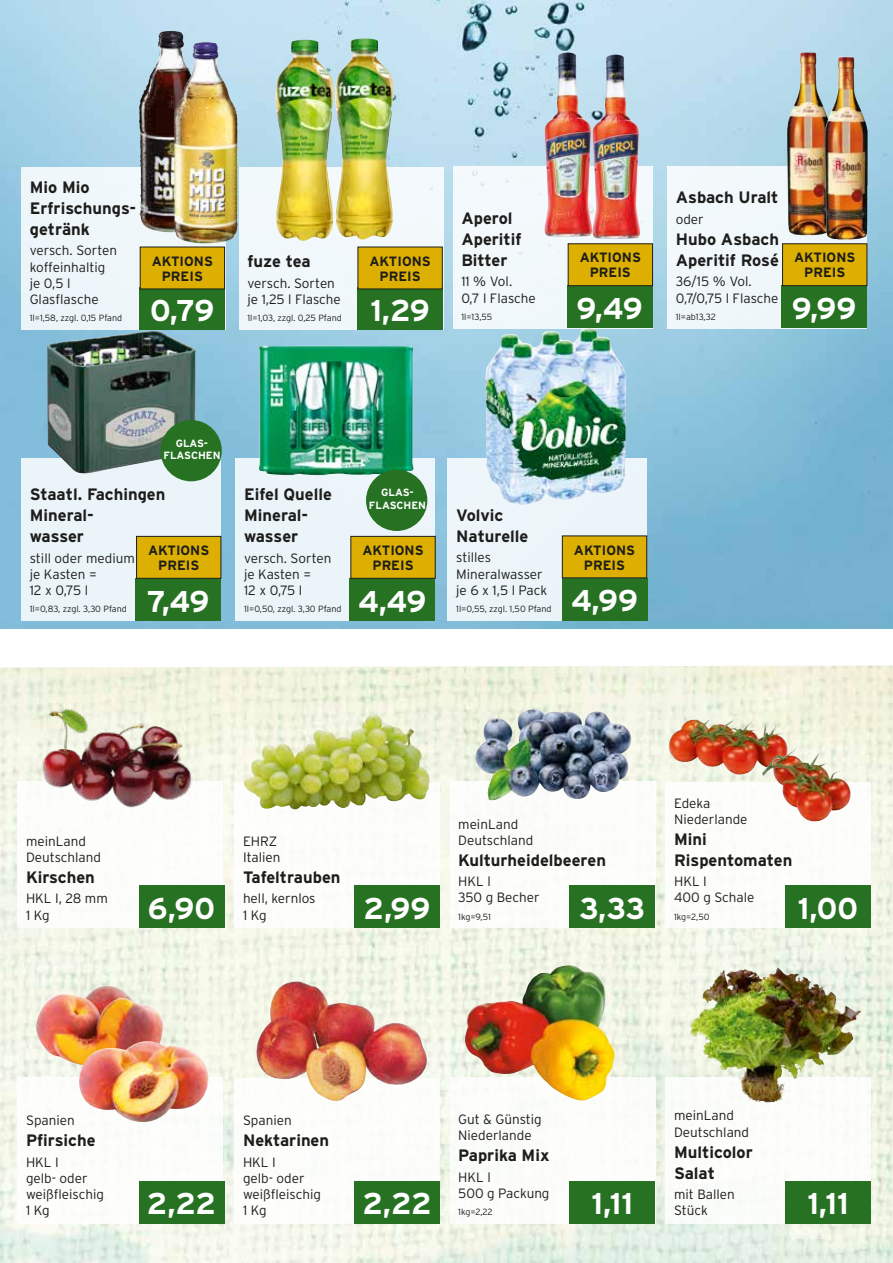
<style>
.page{position:relative;width:893px;height:1263px;background:#fff}
.page>*{position:absolute;margin:0;border:0;box-sizing:border-box;transform-origin:0 0}
.t1{font:700 30px "Interstate";letter-spacing:-.015em;color:#fff}
.t2{font:700 16.5px/21px "Interstate";color:#1d1d1b}
.t3{font:300 13.5px/16.2px "Interstate";color:#1d1d1b}
.t4{font:700 13.5px/15px "Interstate";color:#1d1d1b;text-align:center}
.t5{font:700 10.5px/12.6px "Interstate";color:#fff;text-align:center}
.t6{font:300 9px "Interstate";color:#1d1d1b}
</style>
<div class="page">
<img style="left:0;top:665px;width:893px;height:598px">
<svg style="left:18px;top:1077px;width:205px;height:147px"></svg>
<svg style="left:18px;top:782px;width:205px;height:146px"></svg>
<svg style="left:234px;top:1078px;width:206px;height:146px"></svg>
<svg style="left:234px;top:782px;width:206px;height:146px"></svg>
<svg style="left:450px;top:1077px;width:205px;height:147px"></svg>
<svg style="left:450px;top:782px;width:205px;height:146px"></svg>
<svg style="left:665px;top:1077px;width:206px;height:147px"></svg>
<svg style="left:665px;top:782px;width:206px;height:146px"></svg>
<div style="left:139px;top:1181px;width:85px;height:43px;background:#267222"></div>
<div style="left:139px;top:885px;width:85px;height:43px;background:#267222"></div>
<div style="left:354px;top:1181px;width:86px;height:43px;background:#267222"></div>
<div style="left:354px;top:885px;width:86px;height:43px;background:#267222"></div>
<div style="left:785px;top:1181px;width:86px;height:43px;background:#267222"></div>
<div style="left:785px;top:885px;width:86px;height:43px;background:#267222"></div>
<div style="left:570px;top:1181px;width:85px;height:43px;background:#267222"></div>
<div style="left:570px;top:885px;width:85px;height:43px;background:#267222"></div>
<img style="left:0;top:0;width:893px;height:628px">
<svg style="left:236px;top:458px;width:200px;height:163px;background:#ccd7ba"></svg>
<svg style="left:21px;top:458px;width:201px;height:163px;background:#cedabf"></svg>
<svg style="left:453px;top:166px;width:200px;height:162px"></svg>
<svg style="left:667px;top:166px;width:201px;height:162px"></svg>
<svg style="left:239px;top:167px;width:204px;height:163px"></svg>
<svg style="left:21px;top:167px;width:204px;height:163px"></svg>
<img style="left:274px;top:40px;width:66px;height:203px">
<img style="left:139px;top:31px;width:32px;height:90px">
<img style="left:787px;top:53px;width:43px;height:182px">
<img style="left:825px;top:57px;width:43px;height:182px">
<img style="left:545px;top:53px;width:45px;height:184px">
<img style="left:31px;top:704px;width:170px;height:113px">
<img style="left:254px;top:981px;width:175px;height:124px">
<img style="left:34px;top:986px;width:132px;height:90px">
<img style="left:73px;top:1041px;width:138px;height:81px">
<img style="left:244px;top:714px;width:186px;height:96px">
<img style="left:474px;top:709px;width:159px;height:93px">
<img style="left:759px;top:967px;width:18px;height:12px">
<img style="left:465px;top:965px;width:150px;height:135px">
<img style="left:669px;top:719px;width:119px;height:57px">
<img style="left:762px;top:746px;width:89px;height:77px">
<img style="left:593px;top:55px;width:43px;height:184px">
<img style="left:174px;top:42px;width:29px;height:121px">
<img style="left:258px;top:346px;width:155px;height:130px">
<img style="left:46px;top:331px;width:150px;height:144px">
<img style="left:335px;top:38px;width:64px;height:203px">
<svg style="left:448px;top:458px;width:199px;height:162px;background:#ccd7b7"></svg>
<img style="left:485px;top:328px;width:142px;height:177px">
<div style="left:366px;top:470px;width:61px;height:61px;background:#267222;border-radius:50%"></div>
<div style="left:160px;top:420px;width:62px;height:61px;background:#267222;border-radius:50%"></div>
<p class="t2" style="left:30px;top:177px;width:108px">Mio Mio<br>Erfrischungs&shy;getränk</p>
<p class="t3" style="left:30px;top:242px;width:89px">versch. Sorten koffeinhaltig je 0,5 l<br>Glasflasche</p>
<p class="t6" style="left:30px;top:313px;width:94px">1l=1,58, zzgl. 0,15 Pfand</p>
<p class="t2" style="left:247px;top:251px;width:65px">fuze tea</p>
<p class="t3" style="left:247px;top:275px;width:95px">versch. Sorten je 1,25 l Flasche</p>
<p class="t6" style="left:247px;top:313px;width:96px">1l=1,03, zzgl. 0,25 Pfand</p>
<p class="t4" style="left:152px;top:253px;width:63px">AKTIONS<br>PREIS</p>
<p class="t4" style="left:369px;top:253px;width:63px">AKTIONS<br>PREIS</p>
<h1 class="t1" style="left:150px;top:292px;width:66px">0,79</h1>
<h1 class="t1" style="left:370px;top:292px;width:61px">1,29</h1>
<p class="t2" style="left:461px;top:207px;width:62px">Aperol<br>Aperitif<br>Bitter</p>
<p class="t3" style="left:461px;top:273px;width:76px">11 % Vol.<br>0,7 l Flasche</p>
<p class="t6" style="left:461px;top:311px;width:32px">1l=13,55</p>
<p class="t2" style="left:676px;top:186px;width:104px">Asbach Uralt</p>
<p class="t3" style="left:676px;top:211px;width:29px">oder</p>
<p class="t2" style="left:676px;top:228px;width:105px">Hubo Asbach<br>Aperitif Rosé</p>
<p class="t3" style="left:676px;top:273px;width:104px">36/15 % Vol.<br>0,7/0,75 l Flasche</p>
<p class="t6" style="left:676px;top:311px;width:42px">1l=ab13,32</p>
<p class="t4" style="left:580px;top:250px;width:63px">AKTIONS<br>PREIS</p>
<p class="t4" style="left:794px;top:250px;width:63px">AKTIONS<br>PREIS</p>
<h1 class="t1" style="left:577px;top:290px;width:68px">9,49</h1>
<h1 class="t1" style="left:792px;top:290px;width:66px">9,99</h1>
<p class="t5" style="left:163px;top:437px;width:59px">GLAS-<br>FLASCHEN</p>
<p class="t2" style="left:30px;top:484px;width:137px">Staatl. Fachingen<br>Mineral-<br>wasser</p>
<p class="t3" style="left:30px;top:550px;width:107px">still oder medium je Kasten =<br>12 x 0,75 l</p>
<p class="t6" style="left:30px;top:604px;width:99px">1l=0,83, zzgl. 3,30 Pfand</p>
<p class="t2" style="left:244px;top:484px;width:89px">Eifel Quelle<br>Mineral&shy;wasser</p>
<p class="t3" style="left:244px;top:550px;width:89px">versch. Sorten je Kasten =<br>12 x 0,75 l</p>
<p class="t6" style="left:244px;top:604px;width:99px">1l=0,50, zzgl. 3,30 Pfand</p>
<p class="t5" style="left:369px;top:486px;width:59px">GLAS-<br>FLASCHEN</p>
<p class="t4" style="left:148px;top:543px;width:63px">AKTIONS<br>PREIS</p>
<p class="t4" style="left:362px;top:543px;width:63px">AKTIONS<br>PREIS</p>
<h1 class="t1" style="left:147px;top:583px;width:64px">7,49</h1>
<h1 class="t1" style="left:358px;top:583px;width:70px">4,49</h1>
<p class="t2" style="left:456px;top:504px;width:74px">Volvic<br>Naturelle</p>
<p class="t3" style="left:456px;top:549px;width:93px">stilles<br>Mineralwasser je 6 x 1,5 l Pack</p>
<p class="t6" style="left:456px;top:603px;width:97px">1l=0,55, zzgl. 1,50 Pfand</p>
<p class="t4" style="left:574px;top:542px;width:63px">AKTIONS<br>PREIS</p>
<h1 class="t1" style="left:571px;top:582px;width:68px">4,99</h1>
<p class="t3" style="left:26px;top:833px;width:77px">meinLand<br>Deutschland</p>
<p class="t2" style="left:26px;top:866px;width:70px">Kirschen</p>
<p class="t3" style="left:26px;top:890px;width:83px">HKL I, 28 mm<br>1 Kg</p>
<h1 class="t1" style="left:148px;top:890px;width:69px">6,90</h1>
<p class="t3" style="left:243px;top:833px;width:39px">EHRZ<br>Italien</p>
<p class="t2" style="left:243px;top:866px;width:99px">Tafeltrauben</p>
<p class="t3" style="left:243px;top:890px;width:74px">hell, kernlos<br>1 Kg</p>
<h1 class="t1" style="left:364px;top:890px;width:68px">2,99</h1>
<p class="t3" style="left:458px;top:816px;width:77px">meinLand<br>Deutschland</p>
<p class="t2" style="left:458px;top:849px;width:149px">Kulturheidelbeeren</p>
<p class="t3" style="left:458px;top:873px;width:83px">HKL l<br>350 g Becher</p>
<p class="t6" style="left:458px;top:911px;width:34px">1kg=9,51</p>
<h1 class="t1" style="left:579px;top:890px;width:67px">3,33</h1>
<p class="t3" style="left:674px;top:795px;width:75px">Edeka<br>Niederlande</p>
<p class="t2" style="left:674px;top:828px;width:120px">Mini<br>Rispentomaten</p>
<p class="t3" style="left:674px;top:873px;width:82px">HKL I<br>400 g Schale</p>
<p class="t6" style="left:674px;top:911px;width:37px">1kg=2,50</p>
<h1 class="t1" style="left:798px;top:890px;width:62px">1,00</h1>
<p class="t3" style="left:26px;top:1112px;width:50px">Spanien</p>
<p class="t2" style="left:26px;top:1130px;width:71px">Pfirsiche</p>
<p class="t3" style="left:26px;top:1153px;width:80px">HKL I<br>gelb- oder weißfleischig<br>1 Kg</p>
<h1 class="t1" style="left:147px;top:1185px;width:71px">2,22</h1>
<p class="t3" style="left:243px;top:1112px;width:50px">Spanien</p>
<p class="t2" style="left:243px;top:1130px;width:88px">Nektarinen</p>
<p class="t3" style="left:243px;top:1153px;width:80px">HKL I<br>gelb- oder weißfleischig<br>1 Kg</p>
<h1 class="t1" style="left:362px;top:1185px;width:71px">2,22</h1>
<p class="t3" style="left:458px;top:1111px;width:85px">Gut &amp; Günstig<br>Niederlande</p>
<p class="t2" style="left:458px;top:1145px;width:93px">Paprika Mix</p>
<p class="t3" style="left:458px;top:1169px;width:93px">HKL l<br>500 g Packung</p>
<p class="t6" style="left:458px;top:1206px;width:36px">1kg=2,22</p>
<h1 class="t1" style="left:591px;top:1185px;width:43px">1,11</h1>
<p class="t3" style="left:674px;top:1107px;width:77px">meinLand<br>Deutschland</p>
<p class="t2" style="left:674px;top:1141px;width:80px">Multicolor<br>Salat</p>
<p class="t3" style="left:674px;top:1186px;width:62px">mit Ballen<br>Stück</p>
<h1 class="t1" style="left:807px;top:1185px;width:43px">1,11</h1>
</div>
